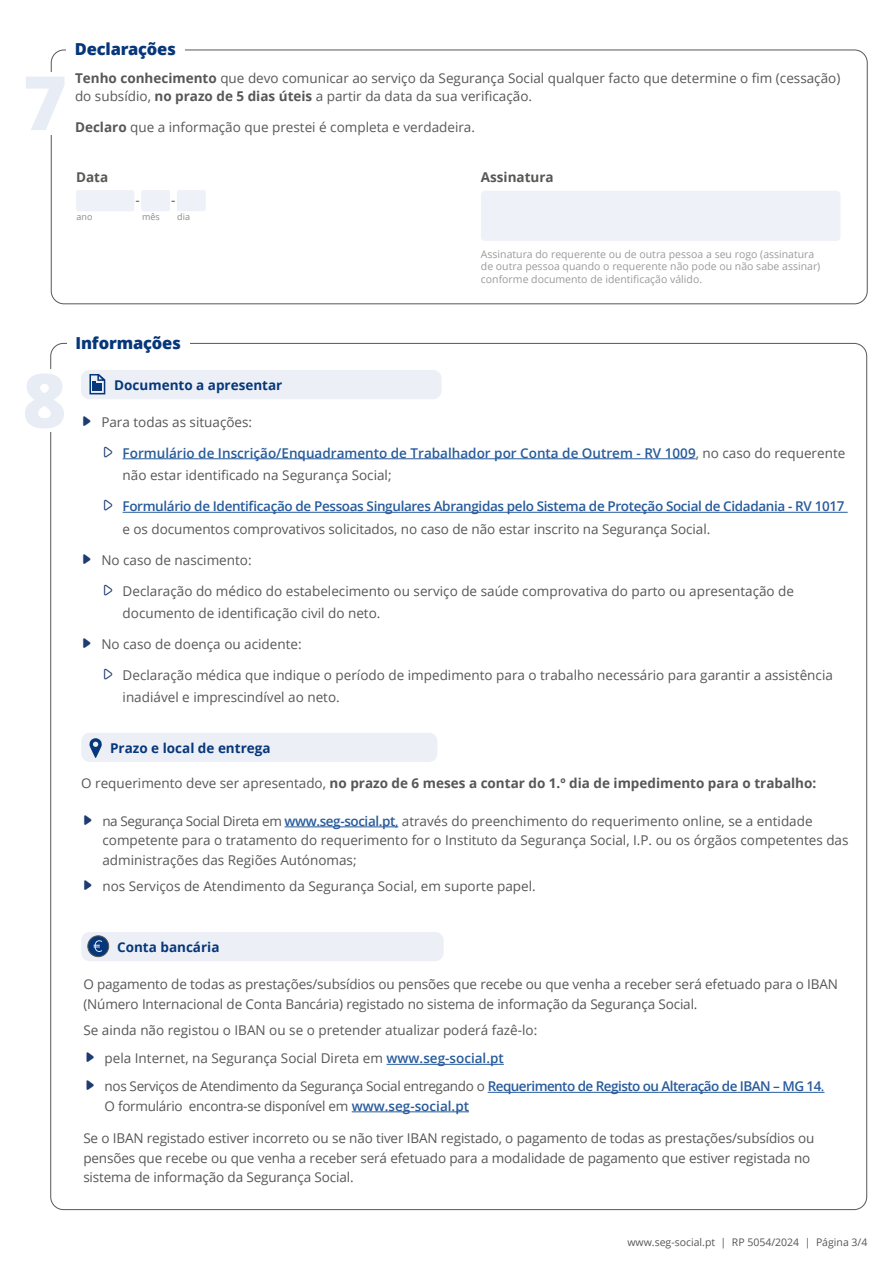
<style>
.page{position:relative;width:893px;height:1263px;background:#fff}
.page>*{position:absolute;margin:0;border:0;box-sizing:border-box;transform-origin:0 0}
.t1{font:800 75px "Open Sans";color:#e8ecf5}
.t2{font:800 16.5px "Open Sans";letter-spacing:-.01em;color:#06377a}
.t3{font:13.5px/19.5px "Open Sans";color:#575756}
.t4{font:600 13.5px/22.5px "Open Sans";color:#275b9b}
.t5{font:700 13.5px "Open Sans";color:#575756}
.t6{font:600 13.5px "Open Sans";letter-spacing:-.025em;color:#275b9b}
.t7{font:700 13.5px "Open Sans";color:#06377a}
.t8{font:13.5px "Open Sans";color:#585856}
.t9{font:13.5px "Open Sans";letter-spacing:-.02em;color:#575756}
.t10{font:10.5px/12.6px "Open Sans";color:#575756}
.t11{font:9px "Open Sans";color:#575756}
.s1{font-weight:700}
.s2{font-weight:700;color:#575756}
.s3{color:#575756}
.s4{font-weight:400;color:#575756}
.s5{font-weight:400}
.s6{font-weight:600;color:#275b9b}
.s7{color:#275b9b}
</style>
<div class="page">
<div style="left:481px;top:191px;width:359px;height:50px;background:#eef1f7;border-radius:4px"></div>
<div style="left:141px;top:190px;width:29px;height:21px;background:#eef1f7;border-radius:2px"></div>
<div style="left:177px;top:190px;width:29px;height:21px;background:#eef1f7;border-radius:2px"></div>
<div style="left:76px;top:190px;width:58px;height:21px;background:#eef1f7;border-radius:2px"></div>
<div style="left:81px;top:370px;width:361px;height:29px;background:#eceff6;border-radius:9px"></div>
<hr style="left:123px;top:458px;width:573px;height:1px;background:#275b9b">
<hr style="left:123px;top:512px;width:725px;height:1px;background:#275b9b">
<svg style="left:89px;top:374px;width:16px;height:20px"></svg>
<hr style="left:387px;top:1064px;width:117px;height:1px;background:#275b9b">
<hr style="left:488px;top:1092px;width:336px;height:1px;background:#275b9b">
<hr style="left:352px;top:1111px;width:117px;height:1px;background:#275b9b">
<div style="left:81px;top:932px;width:363px;height:29px;background:#eceff6;border-radius:9px"></div>
<div style="left:88px;top:936px;width:21px;height:21px;background:#06377a;border-radius:50%"></div>
<div style="left:88px;top:935px;width:21px;height:22px;border:1px solid #575756;border-radius:50%"></div>
<svg style="left:94px;top:940px;width:8px;height:12px"></svg>
<div style="left:81px;top:733px;width:356px;height:29px;background:#eceff6;border-radius:9px"></div>
<svg style="left:89px;top:738px;width:13px;height:20px"></svg>
<hr style="left:285px;top:826px;width:113px;height:1px;background:#275b9b">
<h1 class="t1" style="left:23px;top:46px;width:45px">7</h1>
<p class="t2" style="left:75px;top:37px;width:103px">Declarações</p>
<p class="t3" style="left:75px;top:69px;width:767px;line-height:18px"><span class="s1">Tenho conhecimento</span> que devo comunicar ao serviço da Segurança Social qualquer facto que determine o fim (cessação) do subsídio, <span class="s1">no prazo de 5 dias úteis</span> a partir da data da sua verificação.</p>
<p class="t8" style="left:75px;top:118px;width:401px"><span class="s2">Declaro</span> <span class="s3">que</span> a informação que prestei é completa e verdadeira.</p>
<p class="t5" style="left:76px;top:168px;width:34px">Data</p>
<p class="t11" style="left:77px;top:211px;width:17px">ano</p>
<p class="t11" style="left:142px;top:211px;width:19px">mês</p>
<p class="t11" style="left:177px;top:211px;width:14px">dia</p>
<p class="t3" style="left:135px;top:190px;width:41px">- -</p>
<p class="t5" style="left:481px;top:168px;width:74px">Assinatura</p>
<p class="t10" style="left:481px;top:247px;width:341px">Assinatura do requerente ou de outra pessoa a seu rogo (assinatura de outra pessoa quando o requerente não pode ou não sabe assinar) conforme documento de identificação válido.</p>
<h1 class="t1" style="left:22px;top:343px;width:45px">8</h1>
<p class="t2" style="left:75px;top:330px;width:107px">Informações</p>
<p class="t7" style="left:114px;top:375px;width:170px">Documento a apresentar</p>
<p class="t3" style="left:101px;top:412px;width:152px">Para todas as situações:</p>
<p class="t4" style="left:123px;top:441px;width:724px">Formulário de Inscrição/Enquadramento de Trabalhador por Conta de Outrem - RV 1009<span class="s4">, no caso do requerente não estar identificado na Segurança Social;</span></p>
<p class="t6" style="left:123px;top:497px;width:723px">Formulário de Identificação de Pessoas Singulares Abrangidas pelo Sistema de Proteção Social de Cidadania - RV 1017</p>
<p class="t3" style="left:123px;top:519px;width:589px">e os documentos comprovativos solicitados, no caso de não estar inscrito na Segurança Social.</p>
<p class="t3" style="left:101px;top:549px;width:152px">No caso de nascimento:</p>
<p class="t3" style="left:123px;top:579px;width:673px;line-height:22.5px">Declaração do médico do estabelecimento ou serviço de saúde comprovativa do parto ou apresentação de documento de identificação civil do neto.</p>
<p class="t3" style="left:101px;top:634px;width:202px">No caso de doença ou acidente:</p>
<p class="t3" style="left:123px;top:663px;width:712px;line-height:22.5px">Declaração médica que indique o período de impedimento para o trabalho necessário para garantir a assistência inadiável e imprescindível ao neto.</p>
<p class="t7" style="left:110px;top:739px;width:162px">Prazo e local de entrega</p>
<p class="t5" style="left:81px;top:774px;width:737px"><span class="s5">O requerimento deve ser apresentado,</span> no prazo de 6 meses a contar do 1.º dia de impedimento para o trabalho:</p>
<p class="t3" style="left:102px;top:811px;width:748px">na Segurança Social Direta em <span class="s6">www.seg-social.pt</span><span class="s7">,</span> através do preenchimento do requerimento online, se a entidade competente para o tratamento do requerimento for o Instituto da Segurança Social, I.P. ou os órgãos competentes das administrações das Regiões Autónomas;</p>
<p class="t3" style="left:102px;top:876px;width:435px">nos Serviços de Atendimento da Segurança Social, em suporte papel.</p>
<p class="t7" style="left:117px;top:937px;width:104px">Conta bancária</p>
<p class="t3" style="left:83px;top:974px;width:756px">O pagamento de todas as prestações/subsídios ou pensões que recebe ou que venha a receber será efetuado para o IBAN (Número Internacional de Conta Bancária) registado no sistema de informação da Segurança Social.</p>
<p class="t3" style="left:105px;top:1016px;width:721px;line-height:28px;text-indent:-21px">Se ainda não registou o IBAN ou se o pretender atualizar poderá fazê-lo:<br>pela Internet, na Segurança Social Direta em <span class="s6">www.seg-social.pt<br></span>nos Serviços de Atendimento da Segurança Social entregando o <span class="s6">Requerimento de Registo ou Alteração de IBAN – MG 14</span><span class="s7">.</span></p>
<p class="t9" style="left:105px;top:1097px;width:366px">O formulário encontra-se disponível em <span class="s6">www.seg-social.pt</span></p>
<p class="t3" style="left:83px;top:1128px;width:733px">Se o IBAN registado estiver incorreto ou se não tiver IBAN registado, o pagamento de todas as prestações/subsídios ou pensões que recebe ou que venha a receber será efetuado para a modalidade de pagamento que estiver registada no sistema de informação da Segurança Social.</p>
<p class="t10" style="left:627px;top:1235px;width:242px">www.seg-social.pt | RP 5054/2024 | Página 3/4</p>
</div>
